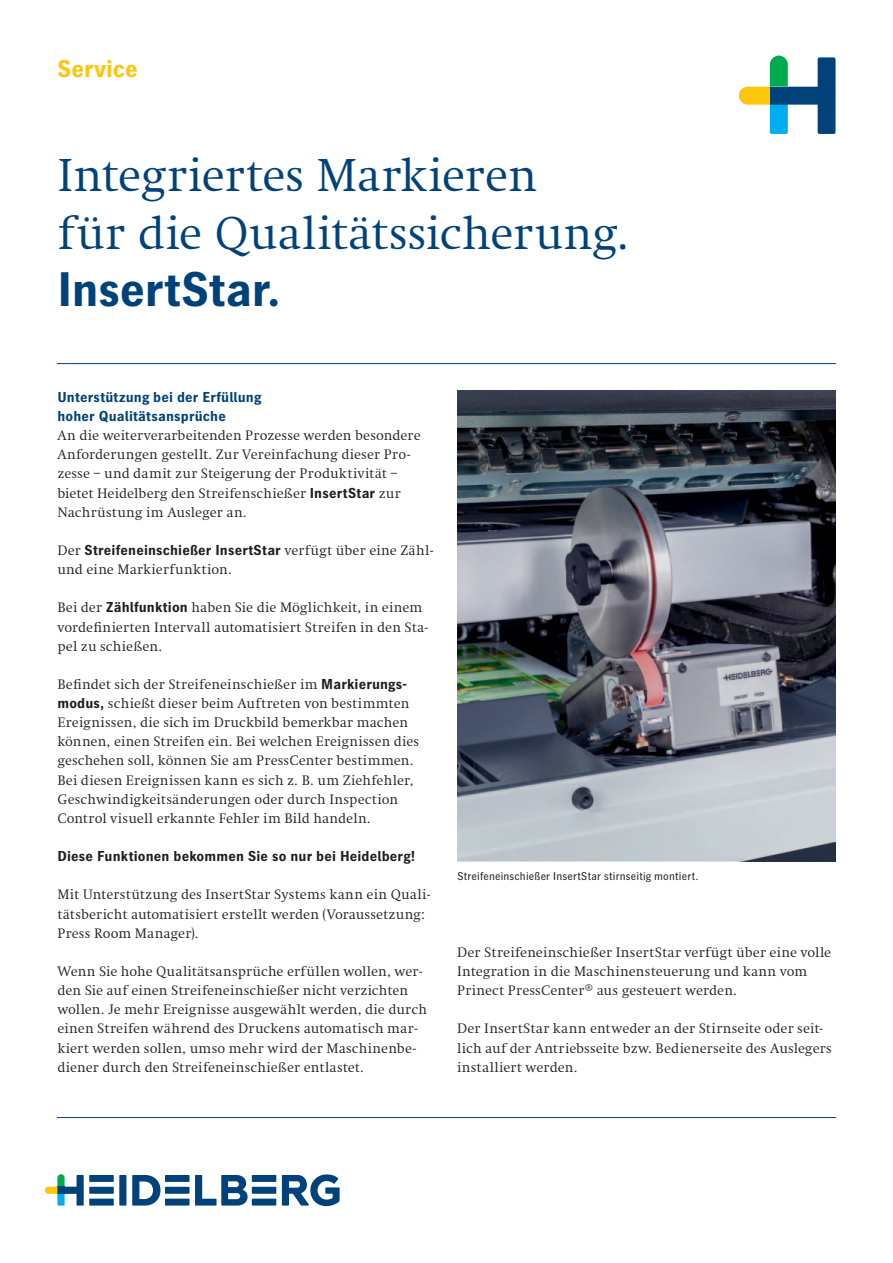
<style>
.page{position:relative;width:893px;height:1263px;background:#fff}
.page>*{position:absolute;margin:0;border:0;box-sizing:border-box;transform-origin:0 0}
.t1{font:48px/57.4px "Heidelberg Antiqua ML";letter-spacing:-.005em;color:#004279}
.t2{font:700 48px "Heidelberg Gothic Ml";letter-spacing:-.005em;color:#004279}
.t3{font:700 24px "Heidelberg Gothic Ml";color:#fec50d}
.t4{font:14.25px/19.2px "Heidelberg Antiqua ML";letter-spacing:.015em;color:#231f20}
.t5{font:700 14.25px "Heidelberg Gothic Ml";letter-spacing:.01em;color:#231f20}
.t6{font:700 14.25px/19.2px "Heidelberg Gothic Ml";letter-spacing:.01em;color:#004279}
.t7{font:11.25px "Heidelberg Gothic Ml";letter-spacing:.015em;color:#231f20}
.s1{font-family:"Heidelberg Gothic Ml";font-weight:700}
.s2{font-family:"Heidelberg Antiqua ML";font-weight:400}
</style>
<div class="page">
<svg style="left:132px;top:1175px;width:28px;height:30px"></svg>
<div style="left:119px;top:1175px;width:7px;height:30px;background:#004279"></div>
<div style="left:89px;top:1175px;width:25px;height:7px;background:#004279"></div>
<div style="left:89px;top:1187px;width:25px;height:7px;background:#004279"></div>
<div style="left:89px;top:1198px;width:25px;height:7px;background:#004279"></div>
<div style="left:165px;top:1175px;width:24px;height:7px;background:#004279"></div>
<div style="left:165px;top:1187px;width:24px;height:7px;background:#004279"></div>
<div style="left:165px;top:1198px;width:24px;height:7px;background:#004279"></div>
<svg style="left:195px;top:1175px;width:53px;height:30px"></svg>
<div style="left:252px;top:1175px;width:24px;height:7px;background:#004279"></div>
<div style="left:252px;top:1187px;width:24px;height:7px;background:#004279"></div>
<div style="left:252px;top:1198px;width:24px;height:7px;background:#004279"></div>
<svg style="left:282px;top:1174px;width:58px;height:32px"></svg>
<svg style="left:45px;top:1174px;width:39px;height:31px"></svg>
<svg style="left:739px;top:56px;width:96px;height:78px"></svg>
<img style="left:457px;top:391px;width:379px;height:470px">
<hr style="left:57px;top:1117px;width:779px;height:1px;background:#004279">
<hr style="left:57px;top:363px;width:779px;height:1px;background:#004279">
<h2 class="t3" style="left:57px;top:55px;width:82px">Service</h2>
<h1 class="t1" style="left:57px;top:147px;width:574px">Integriertes Markieren<br>für die Qualitätssicherung.</h1>
<h1 class="t2" style="left:57px;top:263px;width:225px">InsertStar.</h1>
<p class="t6" style="left:57px;top:388px;width:205px">Unterstützung bei der Erfüllung hoher Qualitätsansprüche</p>
<p class="t4" style="left:57px;top:426px;width:365px">An die weiterverarbeitenden Prozesse werden besondere Anforderungen gestellt. Zur Vereinfachung dieser Pro&shy;zesse – und damit zur Steigerung der Produktivität – bietet Heidelberg den Streifenschießer <span class="s1">InsertStar</span> zur Nachrüstung im Ausleger an.</p>
<p class="t5" style="left:57px;top:542px;width:378px"><span class="s2">Der</span> Streifeneinschießer InsertStar <span class="s2">verfügt über eine Zähl-</span></p>
<p class="t4" style="left:57px;top:560px;width:176px">und eine Markierfunktion.</p>
<p class="t4" style="left:57px;top:598px;width:373px">Bei der <span class="s1">Zählfunktion</span> haben Sie die Möglichkeit, in einem vordefinierten Intervall automatisiert Streifen in den Sta&shy;pel zu schießen.</p>
<p class="t4" style="left:57px;top:675px;width:363px">Befindet sich der Streifeneinschießer im <span class="s1">Markierungs&shy;modus,</span> schießt dieser beim Auftreten von bestimmten Ereignissen, die sich im Druckbild bemerkbar machen können, einen Streifen ein. Bei welchen Ereignissen dies geschehen soll, können Sie am PressCenter bestimmen.<br>Bei diesen Ereignissen kann es sich z. B. um Ziehfehler, Geschwindigkeitsänderungen oder durch Inspection Control visuell erkannte Fehler im Bild handeln.</p>
<p class="t5" style="left:57px;top:848px;width:359px">Diese Funktionen bekommen Sie so nur bei Heidelberg!</p>
<p class="t4" style="left:57px;top:885px;width:375px">Mit Unterstützung des InsertStar Systems kann ein Quali&shy;tätsbericht automatisiert erstellt werden (Voraussetzung:<br>Press Room Manager).</p>
<p class="t4" style="left:57px;top:962px;width:371px">Wenn Sie hohe Qualitätsansprüche erfüllen wollen, wer&shy;den Sie auf einen Streifeneinschießer nicht verzichten wollen. Je mehr Ereignisse ausgewählt werden, die durch einen Streifen während des Druckens automatisch mar&shy;kiert werden sollen, umso mehr wird der Maschinenbe&shy;diener durch den Streifeneinschießer entlastet.</p>
<p class="t7" style="left:457px;top:870px;width:242px">Streifeneinschießer InsertStar stirnseitig montiert.</p>
<p class="t4" style="left:457px;top:943px;width:376px">Der Streifeneinschießer InsertStar verfügt über eine volle<br>Integration in die Maschinensteuerung und kann vom<br>Prinect PressCenter® aus gesteuert werden.</p>
<p class="t4" style="left:457px;top:1019px;width:376px">Der InsertStar kann entweder an der Stirnseite oder seit&shy;lich auf der Antriebsseite bzw. Bedienerseite des Auslegers installiert werden.</p>
</div>
